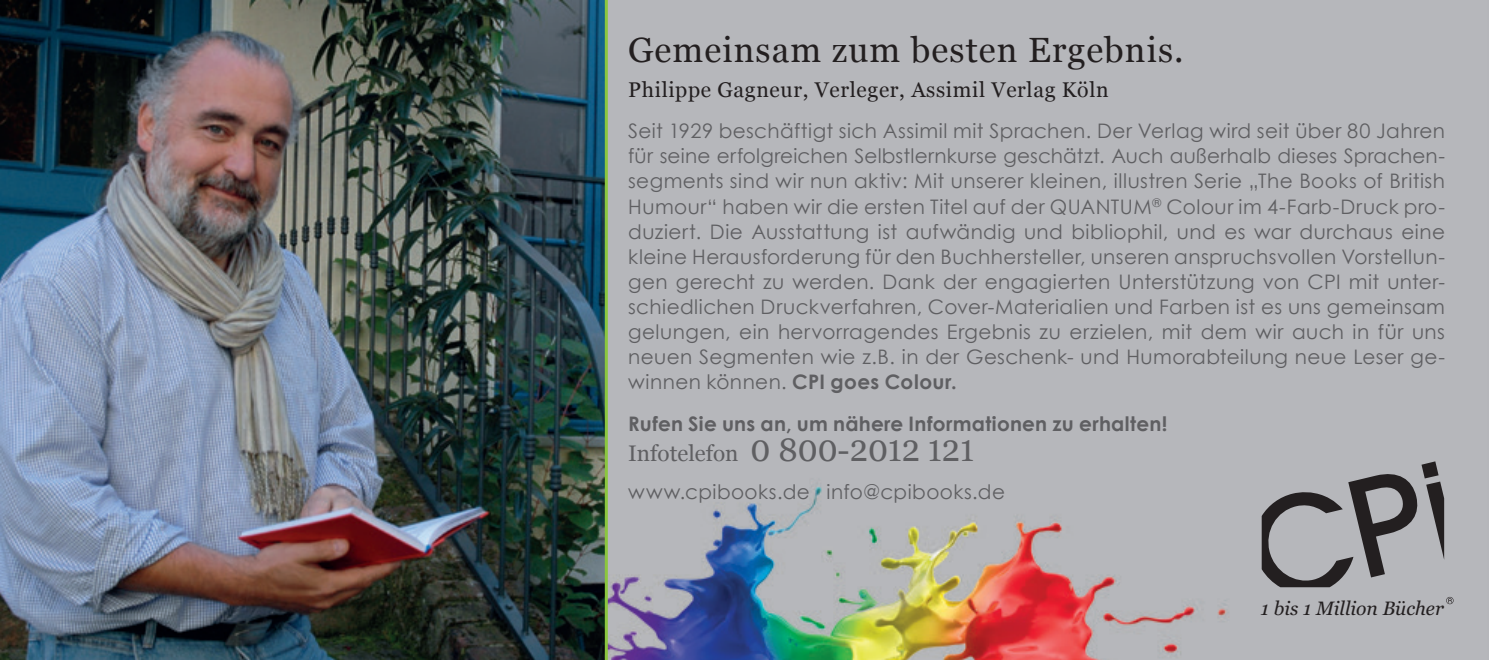
<style>
.page{position:relative;width:1489px;height:660px;background:#fff}
.page>*{position:absolute;margin:0;border:0;box-sizing:border-box;transform-origin:0 0}
.t1{font:35px "Georgia";letter-spacing:.03em;color:#231f20}
.t2{font:32.5px "Georgia";color:#5f5f62}
.t3{font:21.25px "Georgia";letter-spacing:.03em;color:#231f20}
.t4{font:20px/25px "Century Gothic";letter-spacing:.02em;color:#5f5f62;text-align:justify}
.t5{font:700 20px "Century Gothic";letter-spacing:.015em;color:#5f5f62}
.t6{font:italic 19.25px "Georgia";color:#231f20}
.s1{font-weight:700}
.s2{font-size:22.5px}
</style>
<div class="page">
<img style="left:607px;top:0;width:881px;height:659px">
<svg style="left:1261px;top:461px;width:182px;height:125px;background:#8d8d90"></svg>
<svg style="left:1445px;top:596px;width:8px;height:7px"></svg>
<img style="left:0;top:0;width:604px;height:659px">
<hr style="left:604px;top:0;width:3px;height:659px;background:#8bc63e">
<h1 class="t1" style="left:628px;top:30px;width:557px">Gemeinsam zum besten Ergebnis.</h1>
<p class="t3" style="left:628px;top:78px;width:482px">Philippe Gagneur, Verleger, Assimil Verlag Köln</p>
<p class="t4" style="left:628px;top:118px;width:818px">Seit 1929 beschäftigt sich Assimil mit Sprachen. Der Verlag wird seit über 80 Jahren für seine erfolgreichen Selbstlernkurse geschätzt. Auch außerhalb dieses Sprachen&shy;segments sind wir nun aktiv: Mit unserer kleinen, illustren Serie „The Books of British Humour“ haben wir die ersten Titel auf der QUANTUM<sup>®</sup> Colour im 4-Farb-Druck pro&shy;duziert. Die Ausstattung ist aufwändig und bibliophil, und es war durchaus eine kleine Herausforderung für den Buchhersteller, unseren anspruchsvollen Vorstellun&shy;gen gerecht zu werden. Dank der engagierten Unterstützung von CPI mit unter&shy;schiedlichen Druckverfahren, Cover-Materialien und Farben ist es uns gemeinsam gelungen, ein hervorragendes Ergebnis zu erzielen, mit dem wir auch in für uns neuen Segmenten wie z.B. in der Geschenk- und Humorabteilung neue Leser ge&shy;winnen können. <span class="s1">CPI goes Colour.</span></p>
<p class="t5" style="left:628px;top:411px;width:540px">Rufen Sie uns an, um nähere Informationen zu erhalten!</p>
<h2 class="t2" style="left:628px;top:431px;width:347px"><span class="s2">Infotelefon</span> 0 800-2012 121</h2>
<p class="t4" style="left:628px;top:478px;width:378px">www.cpibooks.de info@cpibooks.de</p>
<p class="t6" style="left:1260px;top:596px;width:185px">1 bis 1 Million Bücher</p>
</div>
